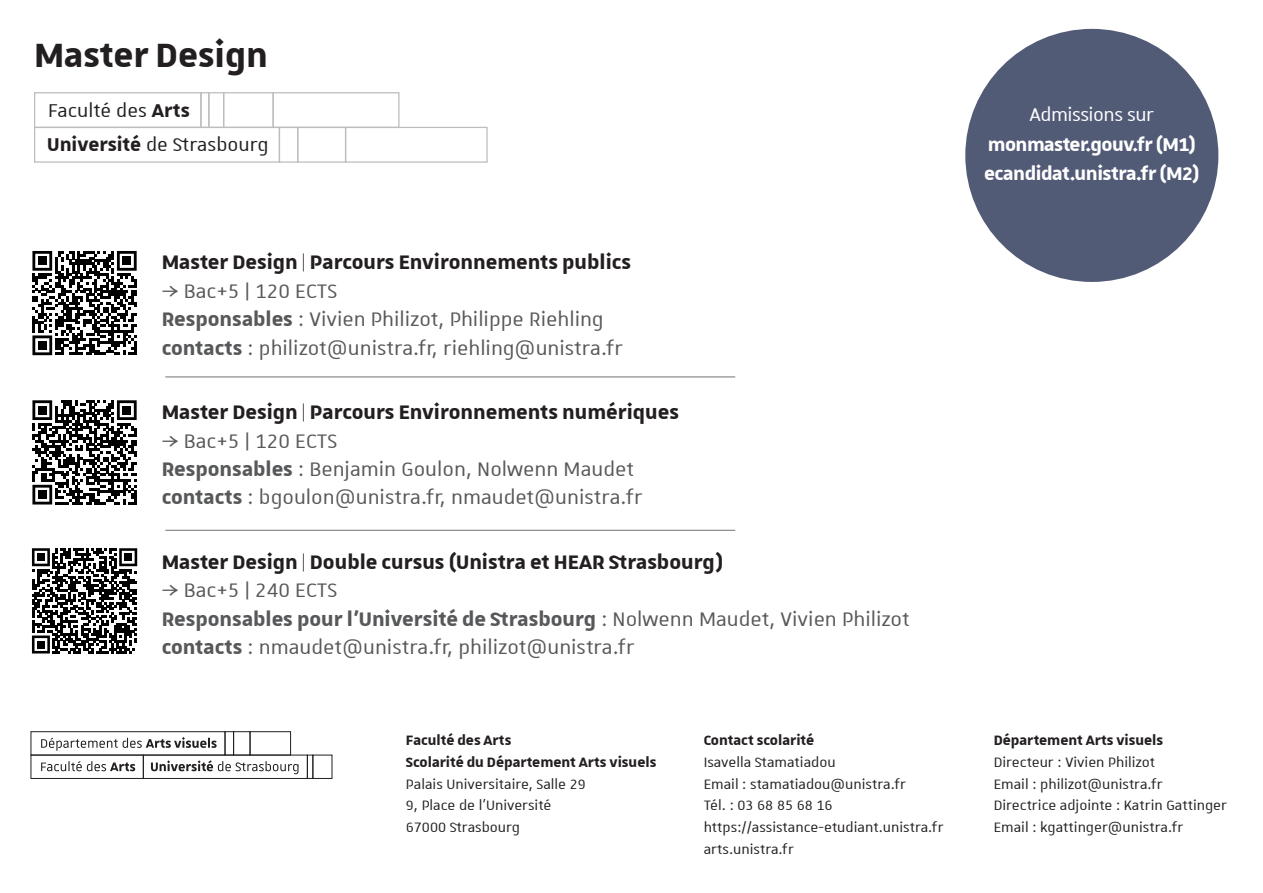
<style>
.page{position:relative;width:1263px;height:893px;background:#fff}
.page>*{position:absolute;margin:0;border:0;box-sizing:border-box;transform-origin:0 0}
.t1{font:700 45px "Unistra A";color:#231f20}
.t2{font:26.25px/28.5px "Unistra A";color:#57585a}
.t3{font:700 26.25px "Unistra A";color:#231f20}
.t4{font:24.9px "Unistra A";color:#231f20}
.t5{font:700 24.6px/29.5px "Unistra A";letter-spacing:-.02em;color:#fff}
.t6{font:24.6px "Unistra A";letter-spacing:-.02em;color:#fff}
.t7{font:18.15px/21.9px "Unistra A";color:#231f20}
.t8{font:700 18.15px/21.9px "Unistra A";color:#231f20}
.s1{font-weight:700}
</style>
<div class="page">
<svg style="left:32px;top:251px;width:105px;height:104px"></svg>
<div style="left:38px;top:257px;width:9px;height:8px;background:#000"></div>
<div style="left:123px;top:257px;width:8px;height:8px;background:#000"></div>
<div style="left:38px;top:341px;width:9px;height:9px;background:#000"></div>
<svg style="left:32px;top:400px;width:105px;height:105px"></svg>
<div style="left:38px;top:406px;width:9px;height:8px;background:#000"></div>
<div style="left:123px;top:406px;width:8px;height:8px;background:#000"></div>
<div style="left:38px;top:490px;width:9px;height:9px;background:#000"></div>
<svg style="left:32px;top:548px;width:105px;height:106px"></svg>
<div style="left:37px;top:553px;width:8px;height:8px;background:#000"></div>
<div style="left:124px;top:553px;width:8px;height:8px;background:#000"></div>
<div style="left:37px;top:641px;width:8px;height:7px;background:#000"></div>
<hr style="left:165px;top:376px;width:570px;height:1px;background:#808285">
<hr style="left:165px;top:530px;width:570px;height:1px;background:#808285">
<div style="left:31px;top:755px;width:113px;height:24px;border:1px solid #231f20"></div>
<div style="left:143px;top:755px;width:165px;height:24px;border:1px solid #231f20"></div>
<div style="left:307px;top:755px;width:6px;height:24px;border:1px solid #231f20"></div>
<svg style="left:41px;top:761px;width:94px;height:10px"></svg>
<div style="left:31px;top:731px;width:194px;height:24px;border:1px solid #231f20"></div>
<div style="left:225px;top:731px;width:9px;height:24px;border:1px solid #231f20"></div>
<div style="left:233px;top:731px;width:17px;height:24px;border:1px solid #231f20"></div>
<div style="left:250px;top:731px;width:41px;height:24px;border:1px solid #231f20"></div>
<svg style="left:41px;top:737px;width:176px;height:14px"></svg>
<svg style="left:151px;top:760px;width:147px;height:14px"></svg>
<div style="left:965px;top:29px;width:253px;height:253px;background:#525b76;border-radius:50%"></div>
<div style="left:34px;top:127px;width:246px;height:36px;border:1px solid #bcbdc0"></div>
<div style="left:279px;top:127px;width:19px;height:36px;border:1px solid #bcbdc0"></div>
<div style="left:297px;top:127px;width:49px;height:36px;border:1px solid #bcbdc0"></div>
<div style="left:345px;top:127px;width:143px;height:36px;border:1px solid #bcbdc0"></div>
<div style="left:34px;top:92px;width:168px;height:36px;border:1px solid #bcbdc0"></div>
<div style="left:200px;top:92px;width:9px;height:36px;border:1px solid #bcbdc0"></div>
<div style="left:208px;top:92px;width:16px;height:36px;border:1px solid #bcbdc0"></div>
<div style="left:223px;top:92px;width:51px;height:36px;border:1px solid #bcbdc0"></div>
<div style="left:272px;top:92px;width:127px;height:36px;border:1px solid #bcbdc0"></div>
<h1 class="t1" style="left:34px;top:30px;width:235px">Master Design</h1>
<p class="t4" style="left:48px;top:97px;width:143px">Faculté des <span class="s1">Arts</span></p>
<p class="t4" style="left:47px;top:132px;width:223px"><span class="s1">Université</span> de Strasbourg</p>
<p class="t3" style="left:162px;top:248px;width:471px">Master Design | Parcours Environnements publics</p>
<p class="t2" style="left:162px;top:276px;width:463px">⇒ Bac+5 | 120 ECTS<br><span class="s1">Responsables</span> : Vivien Philizot, Philippe Riehling <span class="s1">contacts</span> : philizot@unistra.fr, riehling@unistra.fr</p>
<p class="t3" style="left:162px;top:397px;width:519px">Master Design | Parcours Environnements numériques</p>
<p class="t2" style="left:162px;top:425px;width:482px">⇒ Bac+5 | 120 ECTS<br><span class="s1">Responsables</span> : Benjamin Goulon, Nolwenn Maudet <span class="s1">contacts</span> : bgoulon@unistra.fr, nmaudet@unistra.fr</p>
<p class="t3" style="left:162px;top:547px;width:563px">Master Design | Double cursus (Unistra et HEAR Strasbourg)</p>
<p class="t2" style="left:162px;top:575px;width:749px">⇒ Bac+5 | 240 ECTS<br><span class="s1">Responsables pour l’Université de Strasbourg</span> : Nolwenn Maudet, Vivien Philizot <span class="s1">contacts</span> : nmaudet@unistra.fr, philizot@unistra.fr</p>
<p class="t8" style="left:406px;top:728px;width:252px">Faculté des Arts<br>Scolarité du Département Arts visuels</p>
<p class="t7" style="left:406px;top:772px;width:181px">Palais Universitaire, Salle 29<br>9, Place de l’Université<br>67000 Strasbourg</p>
<p class="t8" style="left:704px;top:728px;width:112px">Contact scolarité</p>
<p class="t7" style="left:704px;top:750px;width:241px">Isavella Stamatiadou<br>Email : stamatiadou@unistra.fr<br>Tél. : 03 68 85 68 16 https://assistance-etudiant.unistra.fr arts.unistra.fr</p>
<p class="t6" style="left:1029px;top:102px;width:126px">Admissions sur</p>
<p class="t5" style="left:984px;top:129px;width:217px">monmaster.gouv.fr(M1) ecandidat.unistra.fr(M2)</p>
<p class="t8" style="left:994px;top:728px;width:171px">Département Arts visuels</p>
<p class="t7" style="left:994px;top:750px;width:235px">Directeur : Vivien Philizot<br>Email : philizot@unistra.fr<br>Directrice adjointe : Katrin Gattinger<br>Email : kgattinger@unistra.fr</p>
</div>
